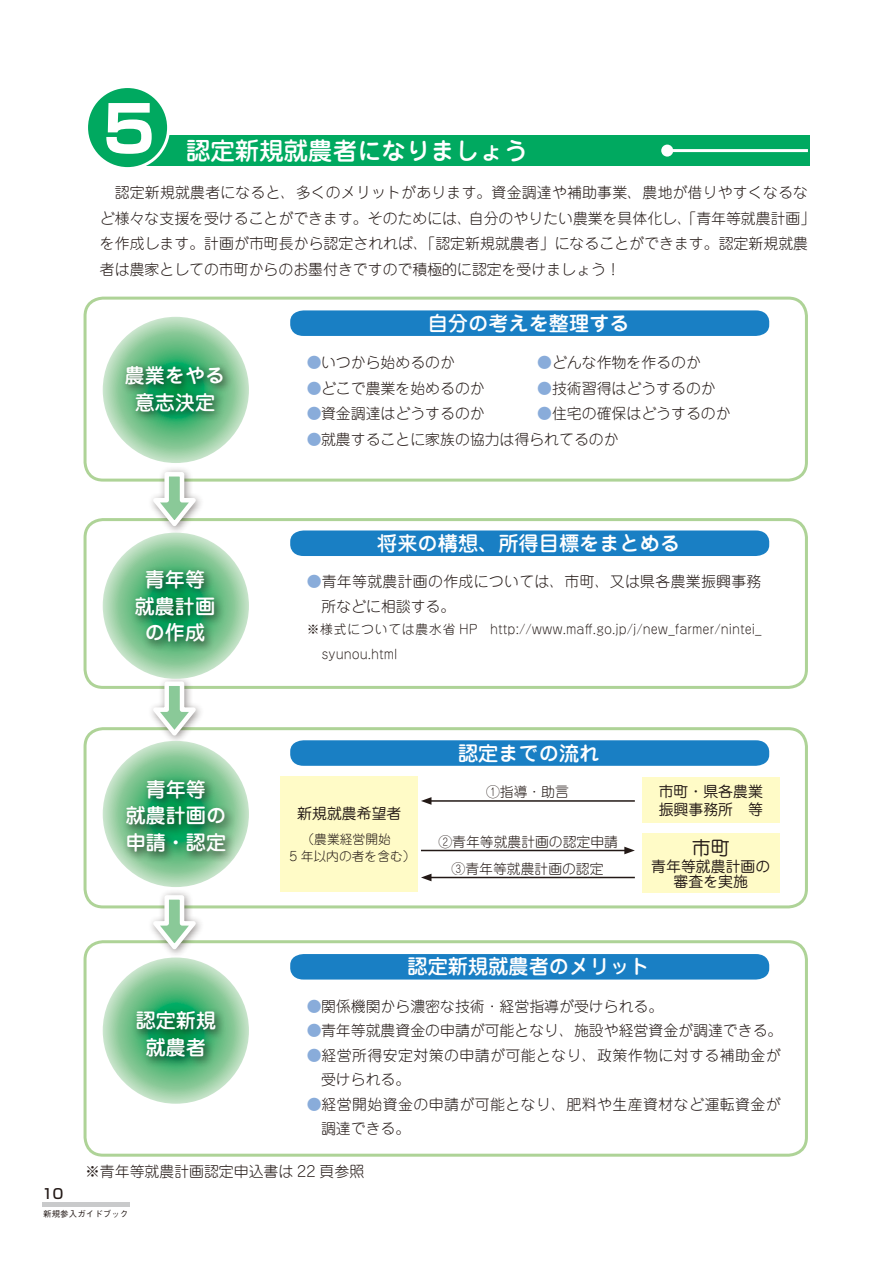
<style>
.page{position:relative;width:893px;height:1263px;background:#fff}
.page>*{position:absolute;margin:0;border:0;box-sizing:border-box;transform-origin:0 0}
.t1{font:700 63.75px "Shin Go Pro";color:#fff}
.t2{font:500 24.45px "Jun 34 Pro";color:#fff}
.t3{font:500 20.25px "Jun 34 Pro";color:#fff}
.t4{font:500 20.1px/26.8px "Jun 34 Pro";color:#fff;text-align:center}
.t5{font:19.2px "Jun 201 Pro";color:#231916}
.t6{font:300 14.85px/25.5px "Jun 101 Pro";color:#231916}
.t7{font:300 14.85px/24.5px "Jun 101 Pro";letter-spacing:.03em;color:#231916}
.t8{font:300 14.85px/24.5px "Jun 101 Pro";letter-spacing:.02em;color:#231916}
.t9{font:14.85px/18px "Jun 201 Pro";color:#231916}
.t10{font:300 13.8px/26.8px "Jun 101 Pro";color:#231916;text-align:center}
.t11{font:500 13.8px "Shin Go Pro";color:#231916}
.t12{font:300 12.75px/24.5px "Jun 101 Pro";color:#231916}
.t13{font:500 8.55px "Gothic BBB Pro";color:#231916}
.s1{color:#89acda}
</style>
<div class="page">
<hr style="left:42px;top:1202px;width:87px;height:4px;background:#c9cacb">
<div style="left:84px;top:297px;width:724px;height:185px;border:3px solid #aed397;border-radius:18px"></div>
<div style="left:84px;top:518px;width:724px;height:171px;border:3px solid #aed397;border-radius:18px"></div>
<div style="left:84px;top:727px;width:724px;height:181px;border:3px solid #aed397;border-radius:18px"></div>
<div style="left:84px;top:940px;width:724px;height:217px;border:3px solid #aed397;border-radius:18px"></div>
<svg style="left:290px;top:310px;width:479px;height:26px;background:#1f82c5"></svg>
<div style="left:290px;top:530px;width:479px;height:26px;background:#197fc4"></div>
<svg style="left:290px;top:740px;width:479px;height:26px;background:#1f82c5"></svg>
<div style="left:290px;top:954px;width:479px;height:25px;background:#197fc4"></div>
<div style="left:147px;top:465px;width:58px;height:70px;background:#231916;opacity:.5"></div>
<svg style="left:146px;top:470px;width:57px;height:61px"></svg>
<div style="left:147px;top:675px;width:58px;height:70px;background:#231916;opacity:.5"></div>
<svg style="left:146px;top:679px;width:57px;height:62px"></svg>
<div style="left:147px;top:888px;width:58px;height:70px;background:#fff"></div>
<svg style="left:146px;top:893px;width:57px;height:61px"></svg>
<svg style="left:103px;top:317px;width:146px;height:146px;background:#94cea2"></svg>
<svg style="left:103px;top:533px;width:146px;height:146px;background:#9ed2a9"></svg>
<svg style="left:103px;top:741px;width:146px;height:146px;background:#a3d4ac"></svg>
<svg style="left:103px;top:957px;width:146px;height:147px;background:#91cda1"></svg>
<div style="left:121px;top:361px;width:113px;height:61px;background:#231916;opacity:.75"></div>
<div style="left:131px;top:565px;width:94px;height:87px;background:#231916;opacity:.75"></div>
<div style="left:122px;top:775px;width:114px;height:88px;background:#231916;opacity:.75"></div>
<div style="left:131px;top:1007px;width:95px;height:60px;background:#231916;opacity:.75"></div>
<div style="left:281px;top:776px;width:137px;height:116px;background:#fffbc7"></div>
<div style="left:642px;top:777px;width:138px;height:46px;background:#fffbc7"></div>
<div style="left:642px;top:833px;width:138px;height:60px;background:#fffbc7"></div>
<hr style="left:429px;top:800px;width:206px;height:2px;background:#231916">
<svg style="left:421px;top:797px;width:10px;height:8px"></svg>
<hr style="left:429px;top:877px;width:206px;height:1px;background:#231916">
<svg style="left:421px;top:874px;width:10px;height:7px"></svg>
<hr style="left:421px;top:850px;width:206px;height:1px;background:#231916">
<svg style="left:624px;top:847px;width:11px;height:7px"></svg>
<div style="left:126px;top:135px;width:683px;height:31px;background:#00a960"></div>
<div style="left:87px;top:87px;width:82px;height:82px;background:#00a960;border-radius:50%"></div>
<div style="left:85px;top:85px;width:85px;height:85px;border:3px solid #fff;border-radius:50%"></div>
<hr style="left:667px;top:149px;width:141px;height:3px;background:#fff">
<div style="left:661px;top:145px;width:12px;height:12px;background:#fff;border-radius:50%"></div>
<h1 class="t1" style="left:103px;top:79px;width:53px">5</h1>
<h2 class="t2" style="left:186px;top:131px;width:344px">認定新規就農者になりましょう</h2>
<p class="t6" style="left:100px;top:178px;width:717px;text-indent:15px">認定新規就農者になると、多くのメリットがあります。資金調達や補助事業、農地が借りやすくなるなど様々な支援を受けることができます。そのためには、自分のやりたい農業を具体化し、「青年等就農計画」を作成します。計画が市町長から認定されれば、「認定新規就農者」になることができます。認定新規就農者は農家としての市町からのお墨付きですので積極的に認定を受けましょう！</p>
<h3 class="t3" style="left:428px;top:307px;width:203px">自分の考えを整理する</h3>
<h3 class="t4" style="left:125px;top:360px;width:102px">農業をやる意志決定</h3>
<h3 class="t4" style="left:135px;top:564px;width:82px">青年等就農計画の作成</h3>
<h3 class="t4" style="left:126px;top:774px;width:102px">青年等<br>就農計画の申請・認定</h3>
<h3 class="t4" style="left:136px;top:1005px;width:82px">認定新規就農者</h3>
<p class="t6" style="left:306px;top:348px;width:150px"><span class="s1">●</span>いつから始めるのか</p>
<p class="t6" style="left:537px;top:348px;width:165px"><span class="s1">●</span>どんな作物を作るのか</p>
<p class="t6" style="left:306px;top:374px;width:180px"><span class="s1">●</span>どこで農業を始めるのか</p>
<p class="t6" style="left:537px;top:374px;width:180px"><span class="s1">●</span>技術習得はどうするのか</p>
<p class="t6" style="left:306px;top:399px;width:180px"><span class="s1">●</span>資金調達はどうするのか</p>
<p class="t6" style="left:537px;top:399px;width:195px"><span class="s1">●</span>住宅の確保はどうするのか</p>
<p class="t6" style="left:306px;top:425px;width:314px"><span class="s1">●</span>就農することに家族の協力は得られてるのか</p>
<h3 class="t3" style="left:377px;top:527px;width:304px">将来の構想、所得目標をまとめる</h3>
<p class="t8" style="left:321px;top:568px;width:442px;text-indent:-15px"><span class="s1">●</span>青年等就農計画の作成については、市町、又は県各農業振興事務所などに相談する。</p>
<p class="t12" style="left:321px;top:616px;width:442px;text-indent:-15px">※様式については農水省 HP　http://www.maff.go.jp/j/new_farmer/nintei_ syunou.html</p>
<p class="t9" style="left:297px;top:803px;width:106px">新規就農希望者</p>
<p class="t12" style="left:290px;top:829px;width:128px;line-height:17px;text-indent:12px">（農業経営開始<br>5 年以内の者を含む）</p>
<h3 class="t3" style="left:458px;top:737px;width:143px">認定までの流れ</h3>
<p class="t10" style="left:486px;top:777px;width:84px">①指導・助言</p>
<p class="t10" style="left:438px;top:826px;width:181px">②青年等就農計画の認定申請<br>③青年等就農計画の認定</p>
<p class="t9" style="left:659px;top:780px;width:106px">市町・県各農業振興事務所　等</p>
<p class="t5" style="left:692px;top:832px;width:40px">市町</p>
<p class="t9" style="left:651px;top:857px;width:121px;line-height:14.9px;text-align:center">青年等就農計画の審査を実施</p>
<h3 class="t3" style="left:408px;top:951px;width:244px">認定新規就農者のメリット</h3>
<p class="t6" style="left:306px;top:992px;width:359px"><span class="s1">●</span>関係機関から濃密な技術・経営指導が受けられる。</p>
<p class="t6" style="left:306px;top:1016px;width:478px"><span class="s1">●</span>青年等就農資金の申請が可能となり、施設や経営資金が調達できる。</p>
<p class="t7" style="left:321px;top:1041px;width:461px;text-indent:-15px"><span class="s1">●</span>経営所得安定対策の申請が可能となり、政策作物に対する補助金が受けられる。</p>
<p class="t7" style="left:321px;top:1090px;width:461px;text-indent:-15px"><span class="s1">●</span>経営開始資金の申請が可能となり、肥料や生産資材など運転資金が調達できる。</p>
<p class="t11" style="left:42px;top:1182px;width:22px">10</p>
<p class="t6" style="left:85px;top:1157px;width:281px">※青年等就農計画認定申込書は 22 頁参照</p>
<p class="t13" style="left:43px;top:1207px;width:87px">新規参入ガイドブック</p>
</div>
